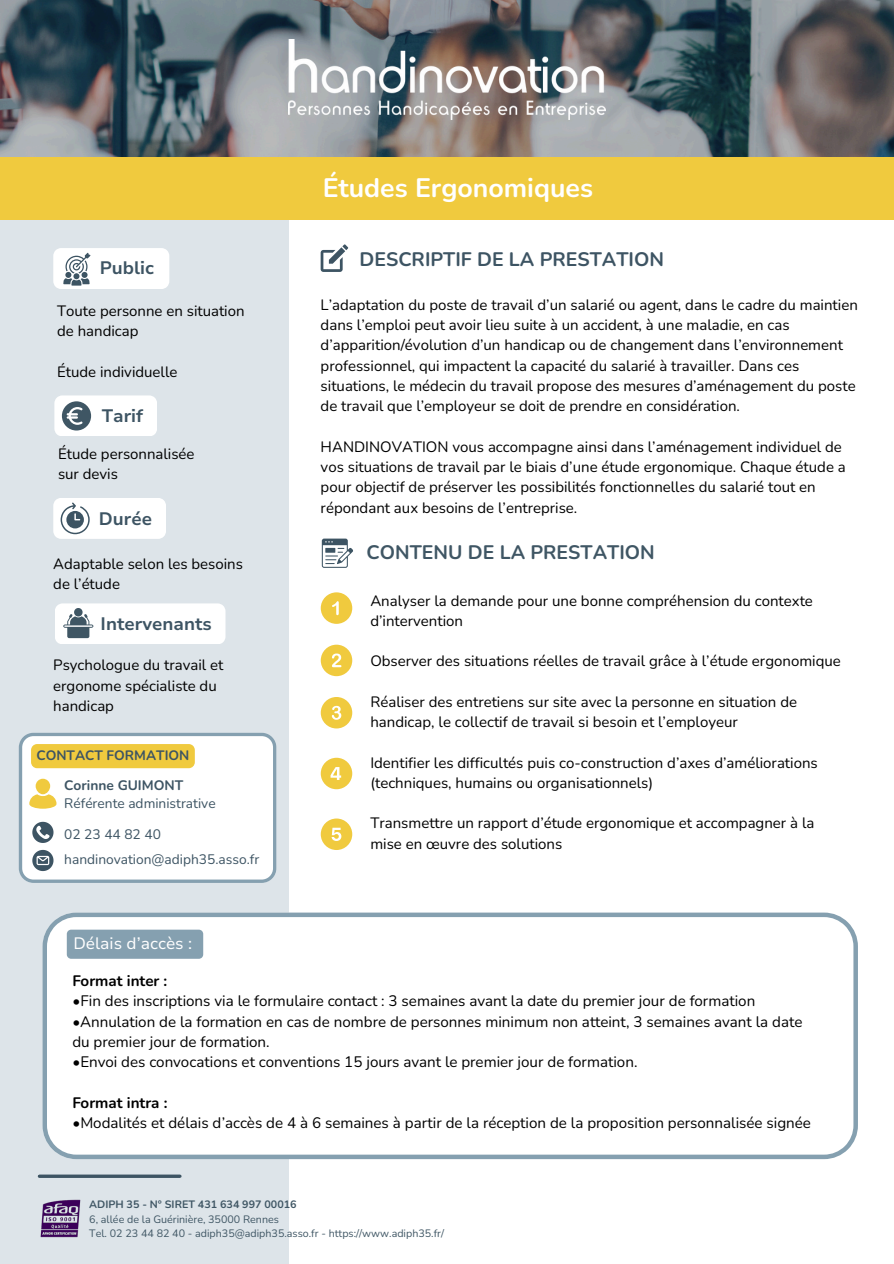
<style>
.page{position:relative;width:894px;height:1264px;background:#fff}
.page>*{position:absolute;margin:0;border:0;box-sizing:border-box;transform-origin:0 0}
.t1{font:700 26.7px "Nunito";color:#fff}
.t2{font:700 19.5px "Nunito";color:#3d5463}
.t3{font:700 19.5px "Nunito";color:#3f5664}
.t4{font:700 18px "Nunito Sans 10 pt";color:#3d5463}
.t5{font:16.5px "Nunito Sans 10 pt";color:#fff}
.t6{font:15.15px/20.2px "Nunito";color:#000}
.t7{font:700 15.15px "Nunito";color:#000}
.t8{font:15px/20.2px "Nunito";color:#000}
.t9{font:13.8px/18.3px "Nunito";color:#3d5463}
.t10{font:700 13.65px "Nunito";color:#3d5463}
.t11{font:10.65px "Nunito";color:#3f5664}
.t12{font:700 10.65px "Nunito";color:#3f5664}
.s1{font-weight:700}
</style>
<div class="page">
<div style="left:0;top:181px;width:288px;height:1082px;background:#dde4e9"></div>
<div style="left:0;top:143px;width:893px;height:76px;background:#f0ca3e"></div>
<img style="left:0;top:0;width:893px;height:157px">
<img style="left:288px;top:39px;width:317px;height:80px">
<svg style="left:54px;top:395px;width:103px;height:41px;background:#e5e8ea"></svg>
<svg style="left:55px;top:603px;width:170px;height:41px;background:#f1f2f3"></svg>
<svg style="left:320px;top:244px;width:28px;height:28px"></svg>
<div style="left:320px;top:592px;width:32px;height:32px;background:#f0ca3e;border-radius:50%"></div>
<svg style="left:332px;top:601px;width:6px;height:14px"></svg>
<div style="left:320px;top:644px;width:32px;height:32px;background:#f0ca3e;border-radius:50%"></div>
<svg style="left:332px;top:653px;width:9px;height:14px"></svg>
<div style="left:320px;top:697px;width:32px;height:31px;background:#f0ca3e;border-radius:50%"></div>
<svg style="left:332px;top:706px;width:9px;height:13px"></svg>
<svg style="left:53px;top:248px;width:116px;height:41px;background:#eff1f2"></svg>
<svg style="left:320px;top:757px;width:32px;height:32px"></svg>
<svg style="left:53px;top:498px;width:113px;height:41px;background:#eff1f2"></svg>
<svg style="left:322px;top:538px;width:31px;height:30px"></svg>
<hr style="left:325px;top:548px;width:10px;height:4px;background:#3d5463">
<svg style="left:320px;top:818px;width:32px;height:32px"></svg>
<hr style="left:39px;top:1174px;width:141px;height:3px;background:#3d5463">
<img style="left:40px;top:1199px;width:41px;height:39px">
<svg style="left:19px;top:732px;width:257px;height:150px;background:#f3f4f4"></svg>
<div style="left:31px;top:744px;width:164px;height:24px;background:#f0ca3e;border-radius:6px"></div>
<svg style="left:42px;top:912px;width:815px;height:247px"></svg>
<div style="left:67px;top:929px;width:136px;height:29px;background:#85a0b0"></div>
<h4 class="t4" style="left:100px;top:255px;width:56px">Public</h4>
<p class="t8" style="left:57px;top:301px;width:189px">Toute personne en situation de handicap</p>
<h3 class="t8" style="left:57px;top:362px;width:122px">Étude individuelle</h3>
<h4 class="t4" style="left:102px;top:404px;width:43px">Tarif</h4>
<h1 class="t8" style="left:58px;top:444px;width:138px">Étude personnalisée sur devis</h1>
<p class="t4" style="left:99px;top:506px;width:55px">Durée</p>
<h3 class="t8" style="left:53px;top:554px;width:191px">Adaptable selon les besoins de l’étude</h3>
<h4 class="t4" style="left:100px;top:611px;width:113px">Intervenants</h4>
<p class="t8" style="left:53px;top:655px;width:171px">Psychologue du travail et ergonome spécialiste du handicap</p>
<p class="t10" style="left:36px;top:746px;width:154px">CONTACT FORMATION</p>
<h4 class="t9" style="left:64px;top:776px;width:153px"><span class="s1">Corinne GUIMONT<br></span>Référente administrative</h4>
<h2 class="t9" style="left:64px;top:825px;width:98px">02 23 44 82 40</h2>
<h4 class="t9" style="left:64px;top:850px;width:196px">handinovation@adiph35.asso.fr</h4>
<p class="t1" style="left:322px;top:170px;width:272px">Études Ergonomiques</p>
<p class="t2" style="left:359px;top:246px;width:306px">DESCRIPTIF DE LA PRESTATION</p>
<h3 class="t8" style="left:320px;top:295px;width:538px">L’adaptation du poste de travail d’un salarié ou agent, dans le cadre du maintien dans l’emploi peut avoir lieu suite à un accident, à une maladie, en cas d’apparition/évolution d’un handicap ou de changement dans l’environnement professionnel, qui impactent la capacité du salarié à travailler. Dans ces situations, le médecin du travail propose des mesures d’aménagement du poste de travail que l’employeur se doit de prendre en considération.</h3>
<h4 class="t8" style="left:320px;top:436px;width:526px">HANDINOVATION vous accompagne ainsi dans l’aménagement individuel de vos situations de travail par le biais d’une étude ergonomique. Chaque étude a pour objectif de préserver les possibilités fonctionnelles du salarié tout en répondant aux besoins de l’entreprise.</h4>
<h6 class="t3" style="left:366px;top:539px;width:289px">CONTENU DE LA PRESTATION</h6>
<h3 class="t8" style="left:370px;top:590px;width:444px">Analyser la demande pour une bonne compréhension du contexte d’intervention</h3>
<h4 class="t8" style="left:370px;top:651px;width:472px">Observer des situations réelles de travail grâce à l’étude ergonomique</h4>
<h5 class="t8" style="left:370px;top:691px;width:428px">Réaliser des entretiens sur site avec la personne en situation de handicap, le collectif de travail si besoin et l’employeur</h5>
<p class="t8" style="left:370px;top:752px;width:449px">Identifier les difficultés puis co-construction d’axes d’améliorations (techniques, humains ou organisationnels)</p>
<h6 class="t8" style="left:370px;top:813px;width:445px">Transmettre un rapport d’étude ergonomique et accompagner à la mise en œuvre des solutions</h6>
<p class="t5" style="left:73px;top:932px;width:120px">Délais d’accès :</p>
<h2 class="t7" style="left:72px;top:970px;width:96px">Format inter :</h2>
<h2 class="t6" style="left:72px;top:991px;width:684px">•Fin des inscriptions via le formulaire contact : 3 semaines avant la date du premier jour de formation</h2>
<h2 class="t6" style="left:72px;top:1011px;width:731px">•Annulation de la formation en cas de nombre de personnes minimum non atteint, 3 semaines avant la date du premier jour de formation.</h2>
<h2 class="t6" style="left:72px;top:1052px;width:566px">•Envoi des convocations et conventions 15 jours avant le premier jour de formation.</h2>
<p class="t7" style="left:72px;top:1092px;width:97px">Format intra :</p>
<p class="t6" style="left:72px;top:1112px;width:740px">•Modalités et délais d’accès de 4 à 6 semaines à partir de la réception de la proposition personnalisée signée</p>
<h6 class="t12" style="left:89px;top:1197px;width:209px">ADIPH 35 - N° SIRET 431 634 997 00016</h6>
<p class="t11" style="left:89px;top:1211px;width:191px">6, allée de la Guérinière, 35000 Rennes</p>
<p class="t11" style="left:89px;top:1226px;width:356px">Tel. 02 23 44 82 40 - adiph35@adiph35.asso.fr - https://www.adiph35.fr/</p>
</div>
